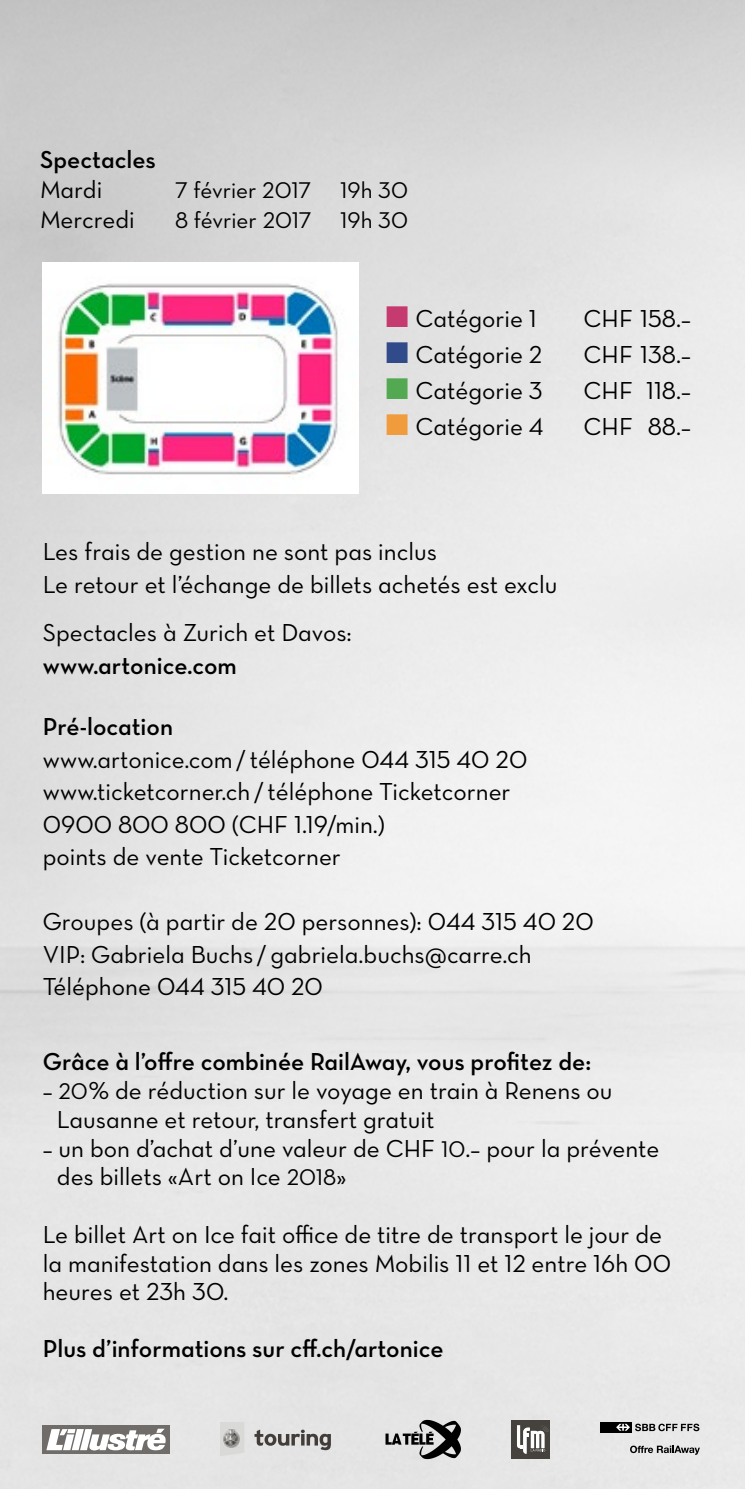
<style>
.page{position:relative;width:745px;height:1489px;background:#fff}
.page>*{position:absolute;margin:0;border:0;box-sizing:border-box;transform-origin:0 0}
.t1{font:25px/32.5px "Neutra Text Book Alt";color:#000}
.t2{font:25px "Neutra Text Demi Alt";color:#000}
.t3{font:23px "Neutra Text Book Alt";color:#000}
.s1{color:#c53a6f}
.s2{color:#314a89}
.s3{color:#53a951}
.s4{color:#f19c3c}
.s5{font-size:23px}
</style>
<div class="page">
<img style="left:0;top:0;width:744px;height:1488px">
<svg style="left:254px;top:1429px;width:77px;height:21px;background:#aaa8a7"></svg>
<svg style="left:220px;top:1421px;width:24px;height:35px"></svg>
<img style="left:238px;top:1429px;width:1px;height:17px">
<img style="left:223px;top:1429px;width:15px;height:17px">
<img style="left:42px;top:263px;width:316px;height:230px">
<div style="left:511px;top:1419px;width:39px;height:39px;background:#45413d"></div>
<svg style="left:517px;top:1425px;width:32px;height:28px"></svg>
<div style="left:43px;top:1424px;width:127px;height:29px;background:#6f6c69"></div>
<svg style="left:46px;top:1428px;width:120px;height:22px"></svg>
<svg style="left:385px;top:1419px;width:75px;height:39px;background:#8d8d8d"></svg>
<div style="left:600px;top:1421px;width:31px;height:11px;background:#000"></div>
<svg style="left:616px;top:1423px;width:83px;height:7px"></svg>
<svg style="left:631px;top:1445px;width:68px;height:9px"></svg>
<p class="t2" style="left:40px;top:144px;width:117px">Spectacles</p>
<p class="t1" style="left:40px;top:173px;width:64px">Mardi</p>
<p class="t3" style="left:175px;top:176px;width:137px">7 février 2017</p>
<p class="t3" style="left:340px;top:176px;width:69px">19h 30</p>
<p class="t1" style="left:40px;top:203px;width:96px">Mercredi</p>
<p class="t3" style="left:175px;top:206px;width:234px">8 février 2017 19h 30</p>
<p class="t1" style="left:385px;top:301px;width:152px"><span class="s1">■</span> Catégorie 1</p>
<p class="t1" style="left:583px;top:301px;width:109px">CHF 158.–</p>
<p class="t1" style="left:385px;top:337px;width:158px"><span class="s2">■</span> Catégorie 2</p>
<p class="t1" style="left:583px;top:337px;width:109px">CHF 138.–</p>
<p class="t1" style="left:385px;top:373px;width:158px"><span class="s3">■</span> Catégorie 3</p>
<p class="t1" style="left:583px;top:373px;width:109px">CHF 118.–</p>
<p class="t1" style="left:385px;top:409px;width:159px"><span class="s4">■</span> Catégorie 4</p>
<p class="t1" style="left:583px;top:409px;width:109px">CHF 88.–</p>
<p class="t1" style="left:43px;top:535px;width:516px">Les frais de gestion ne sont pas inclus<br>Le retour et l’échange de billets achetés est exclu</p>
<p class="t1" style="left:43px;top:616px;width:310px">Spectacles à Zurich et Davos:</p>
<p class="t2" style="left:43px;top:650px;width:196px">www.artonice.com</p>
<p class="t2" style="left:43px;top:711px;width:132px">Pré-location</p>
<p class="t1" style="left:43px;top:742px;width:486px">www.artonice.com/ téléphone 044 315 40 20 www.ticketcorner.ch/ téléphone Ticketcorner 0900 800 800 (CHF 1.19/min.)<br>points de vente Ticketcorner</p>
<p class="t1" style="left:43px;top:905px;width:552px">Groupes (à partir de 20 personnes): 044 315 40 20<br>VIP: Gabriela Buchs /gabriela.buchs@carre.ch<br>Téléphone 044 315 40 20</p>
<p class="t2" style="left:43px;top:1046px;width:549px">Grâce à l’offre combinée RailAway, vous profitez de:</p>
<p class="t1" style="left:57px;top:1075px;width:557px;line-height:28.8px;text-indent:-14px">– <span class="s5">20</span>% de réduction sur le voyage en train à Renens ou<br>Lausanne et retour, transfert gratuit</p>
<p class="t1" style="left:57px;top:1133px;width:603px;line-height:28.8px;text-indent:-14px">– un bon d’achat d’une valeur de CHF <span class="s5">10</span>.– pour la prévente des billets «Art on Ice <span class="s5">2018</span>»</p>
<p class="t1" style="left:43px;top:1219px;width:629px;line-height:28.8px">Le billet Art on Ice fait office de titre de transport le jour de la manifestation dans les zones Mobilis 11 et 12 entre 16h 00 heures et 23h 30.</p>
<p class="t2" style="left:43px;top:1332px;width:402px">Plus d’informations sur cff.ch/artonice</p>
</div>
